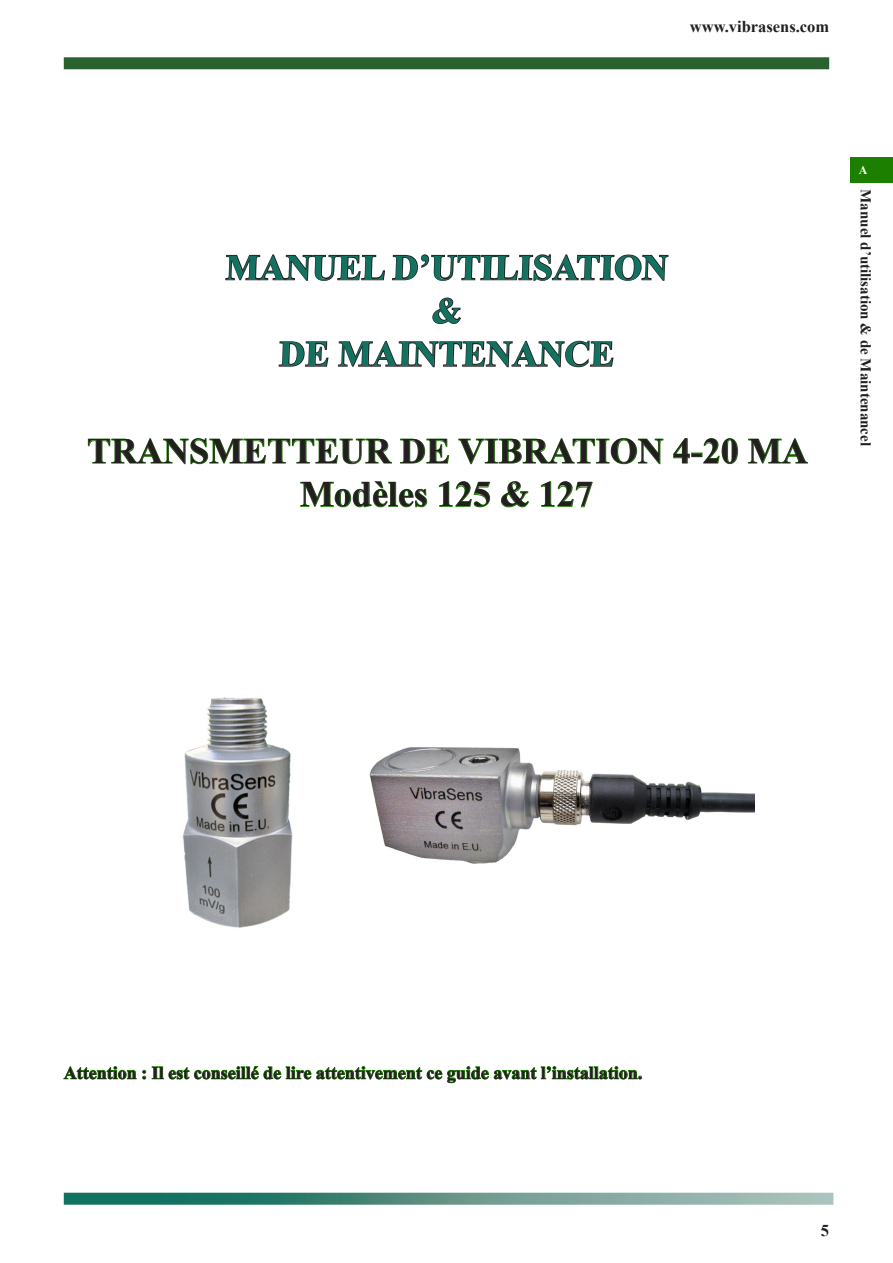
<style>
.page{position:relative;width:893px;height:1263px;background:#fff}
.page>*{position:absolute;margin:0;border:0;box-sizing:border-box;transform-origin:0 0}
.N__R{font:700 36px "Times New Roman";color:#231f20}
.N__R-2{font:700 36px "Times New Roman";color:#137160}
.N__R-3{font:700 18px "Times New Roman";color:#231f20}
.VibraSens_R{font:700 16.5px "Times New Roman";color:#231f20}
.t1{font:700 15px "Times New Roman";color:#231f20}
.t2{font:700 12px "Times New Roman";color:#fff}
</style>
<div class="page">
<div style="left:64px;top:57px;width:765px;height:12px;background:#286231"></div>
<svg style="left:64px;top:1193px;width:769px;height:12px;background:#5f968a"></svg>
<div style="left:850px;top:157px;width:43px;height:26px;background:#1c7f00"></div>
<svg style="left:88px;top:254px;width:602px;height:211px"></svg>
<div style="left:691px;top:453px;width:11px;height:4px;border:1px solid #1c7f00"></div>
<svg style="left:703px;top:438px;width:35px;height:26px"></svg>
<svg style="left:748px;top:438px;width:60px;height:26px"></svg>
<svg style="left:300px;top:481px;width:127px;height:27px"></svg>
<svg style="left:438px;top:481px;width:53px;height:27px"></svg>
<svg style="left:501px;top:481px;width:28px;height:27px"></svg>
<svg style="left:540px;top:481px;width:53px;height:27px"></svg>
<svg style="left:63px;top:1066px;width:580px;height:18px"></svg>
<img style="left:182px;top:697px;width:111px;height:231px">
<img style="left:369px;top:747px;width:386px;height:117px">
<p class="VibraSens_R" style="left:690px;top:15px;width:141px">www.vibrasens.com</p>
<p class="N__R-2" style="left:225px;top:241px;width:446px">MANUEL D’UTILISATION</p>
<p class="N__R-2" style="left:431px;top:285px;width:33px">&amp;</p>
<p class="N__R-2" style="left:279px;top:328px;width:338px">DE MAINTENANCE</p>
<p class="N__R" style="left:87px;top:425px;width:722px">TRANSMETTEUR DE VIBRATION 4-20 MA</p>
<p class="N__R" style="left:300px;top:468px;width:294px">Modèles 125 &amp; 127</p>
<p class="t2" style="left:859px;top:161px;width:10px">A</p>
<p class="t1" style="left:876px;top:189px;width:258px;rotate:90deg">Manuel d’utilisation &amp; de Maintenancel</p>
<p class="N__R-3" style="left:64px;top:1060px;width:580px">Attention : Il est conseillé de lire attentivement ce guide avant l’installation.</p>
<p class="VibraSens_R" style="left:821px;top:1218px;width:10px">5</p>
</div>
